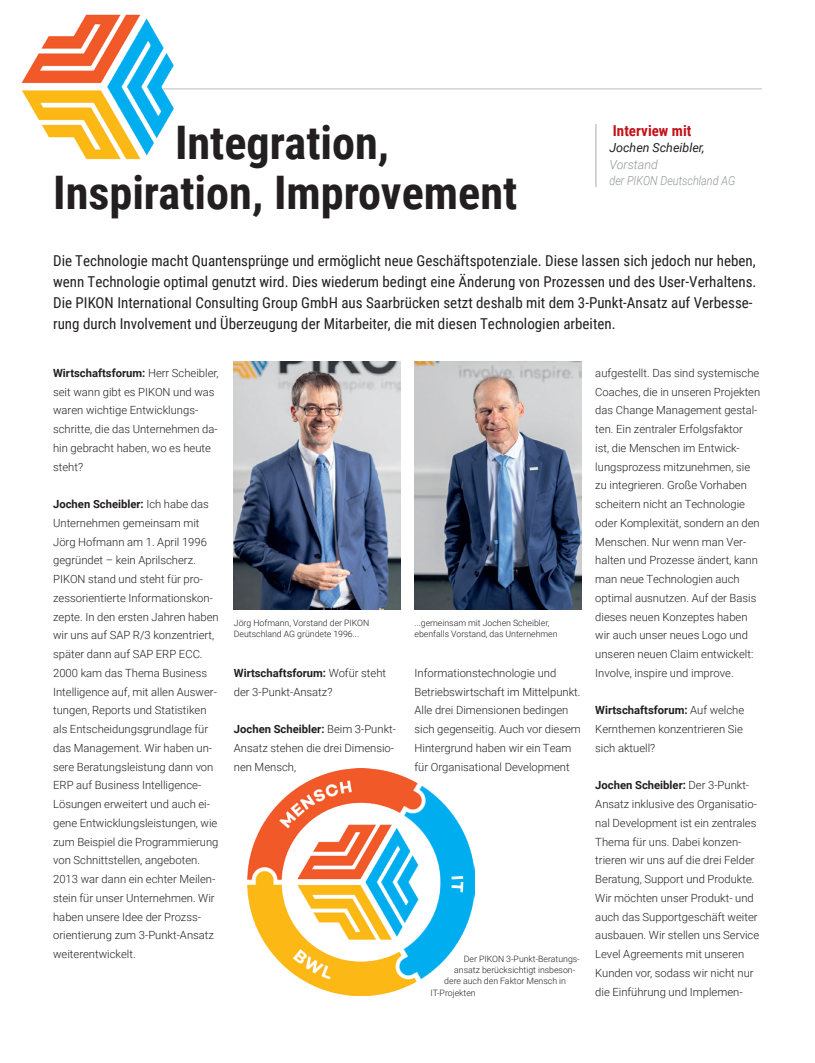
<style>
.page{position:relative;width:815px;height:1063px;background:#fff}
.page>*{position:absolute;margin:0;border:0;box-sizing:border-box;transform-origin:0 0}
.Headline{font:700 46.25px/50px "Roboto Condensed";color:#231f20;text-align:center}
.Vorspann{font:15px/21.2px "Roboto Condensed";color:#231f20}
.Interview_mit{font:700 15px "Roboto Condensed";color:#c4121a}
.Firma_Interviewpartn{font:italic 300 12.5px "Roboto";color:#939598;scale:.87 1}
.Name_Interviewpartne{font:italic 12.5px "Roboto";color:#231f20}
.Funktion_Interviewpa{font:italic 300 12.5px "Roboto";color:#939598}
.Fließtext{font:300 11.25px/18.8px "Roboto";color:#231f20}
.Bildunterschrift{font:300 8.75px/11.2px "Roboto";color:#231f20}
.s1{font-weight:700}
</style>
<div class="page">
<hr style="left:163px;top:89px;width:599px;height:1px;background:#bcbdc0">
<hr style="left:595px;top:124px;width:2px;height:63px;background:#bcbdc0">
<img style="left:234px;top:361px;width:166px;height:248px">
<img style="left:415px;top:361px;width:166px;height:248px">
<img style="left:247px;top:769px;width:227px;height:227px">
<img style="left:21px;top:14px;width:154px;height:146px">
<p class="Headline" style="left:53px;top:116px;width:466px">Integration,<br>Inspiration, Improvement</p>
<p class="Vorspann" style="left:53px;top:249px;width:705px">Die Technologie macht Quantensprünge und ermöglicht neue Geschäftspotenziale. Diese lassen sich jedoch nur heben, wenn Technologie optimal genutzt wird. Dies wiederum bedingt eine Änderung von Prozessen und des User-Verhaltens.<br>Die PIKON International Consulting Group GmbH aus Saarbrücken setzt deshalb mit dem 3-Punkt-Ansatz auf Verbesse&shy;rung durch Involvement und Überzeugung der Mitarbeiter, die mit diesen Technologien arbeiten.</p>
<p class="Fließtext" style="left:53px;top:363px;width:167px"><span class="s1">Wirtschaftsforum:</span> Herr Scheibler, seit wann gibt es PIKON und was waren wichtige Entwicklungs&shy;schritte, die das Unternehmen da&shy;hin gebracht haben, wo es heute steht?</p>
<p class="Fließtext" style="left:53px;top:494px;width:167px"><span class="s1">Jochen Scheibler:</span> Ich habe das<br>Unternehmen gemeinsam mit<br>Jörg Hofmann am 1. April 1996 gegründet – kein Aprilscherz.<br>PIKON stand und steht für pro&shy;zessorientierte Informationskon&shy;zepte. In den ersten Jahren haben wir uns auf SAP R/3 konzentriert, später dann auf SAP ERP ECC.<br>2000 kam das Thema Business<br>Intelligence auf, mit allen Auswer&shy;tungen, Reports und Statistiken als Entscheidungsgrundlage für das Management. Wir haben un&shy;sere Beratungsleistung dann von<br>ERP auf Business Intelligence-<br>Lösungen erweitert und auch ei&shy;gene Entwicklungsleistungen, wie zum Beispiel die Programmierung von Schnittstellen, angeboten.<br>2013 war dann ein echter Meilen&shy;stein für unser Unternehmen. Wir haben unsere Idee der Prozss&shy;orientierung zum 3-Punkt-Ansatz weiterentwickelt.</p>
<p class="Interview_mit" style="left:613px;top:120px;width:80px">Interview mit</p>
<p class="Name_Interviewpartne" style="left:609px;top:139px;width:97px">Jochen Scheibler,</p>
<p class="Funktion_Interviewpa" style="left:609px;top:155px;width:50px">Vorstand</p>
<p class="Firma_Interviewpartn" style="left:609px;top:172px;width:146px">der PIKON Deutschland AG</p>
<p class="Fließtext" style="left:595px;top:363px;width:166px">aufgestellt. Das sind systemische<br>Coaches, die in unseren Projekten das Change Management gestal&shy;ten. Ein zentraler Erfolgsfaktor<br>ist, die Menschen im Entwick&shy;lungsprozess mitzunehmen, sie zu integrieren. Große Vorhaben scheitern nicht an Technologie oder Komplexität, sondern an den<br>Menschen. Nur wenn man Ver&shy;halten und Prozesse ändert, kann man neue Technologien auch optimal ausnutzen. Auf der Basis dieses neuen Konzeptes haben wir auch unser neues Logo und unseren neuen Claim entwickelt:<br>Involve, inspire und improve.</p>
<p class="Fließtext" style="left:595px;top:701px;width:150px"><span class="s1">Wirtschaftsforum:</span> Auf welche<br>Kernthemen konzentrieren Sie sich aktuell?</p>
<p class="Fließtext" style="left:595px;top:776px;width:165px"><span class="s1">Jochen Scheibler:</span> Der 3-Punkt-<br>Ansatz inklusive des Organisatio&shy;nal Development ist ein zentrales<br>Thema für uns. Dabei konzen&shy;trieren wir uns auf die drei Felder<br>Beratung, Support und Produkte.<br>Wir möchten unser Produkt- und auch das Supportgeschäft weiter ausbauen. Wir stellen uns Service<br>Level Agreements mit unseren<br>Kunden vor, sodass wir nicht nur die Einführung und Implemen-</p>
<p class="Bildunterschrift" style="left:234px;top:617px;width:137px">Jörg Hofmann, Vorstand der PIKON<br>Deutschland AG gründete 1996...</p>
<p class="Bildunterschrift" style="left:415px;top:617px;width:145px">...gemeinsam mit Jochen Scheibler, ebenfalls Vorstand, das Unternehmen</p>
<p class="Fließtext" style="left:415px;top:663px;width:168px">Informationstechnologie und Betriebswirtschaft im Mittelpunkt.<br>Alle drei Dimensionen bedingen sich gegenseitig. Auch vor diesem Hintergrund haben wir ein Team für Organisational Development</p>
<p class="Fließtext" style="left:234px;top:663px;width:154px"><span class="s1">Wirtschaftsforum:</span> Wofür steht der 3-Punkt-Ansatz?</p>
<p class="Fließtext" style="left:234px;top:719px;width:164px"><span class="s1">Jochen Scheibler:</span> Beim 3-Punkt-<br>Ansatz stehen die drei Dimensio&shy;nen Mensch,</p>
<p class="Bildunterschrift" style="left:464px;top:953px;width:117px">Der PIKON 3-Punkt-Beratungs-</p>
<p class="Bildunterschrift" style="left:454px;top:964px;width:122px">ansatz berücksichtigt insbeson-</p>
<p class="Bildunterschrift" style="left:444px;top:975px;width:123px">dere auch den Faktor Mensch in</p>
<p class="Bildunterschrift" style="left:431px;top:987px;width:47px">IT-Projekten</p>
</div>
